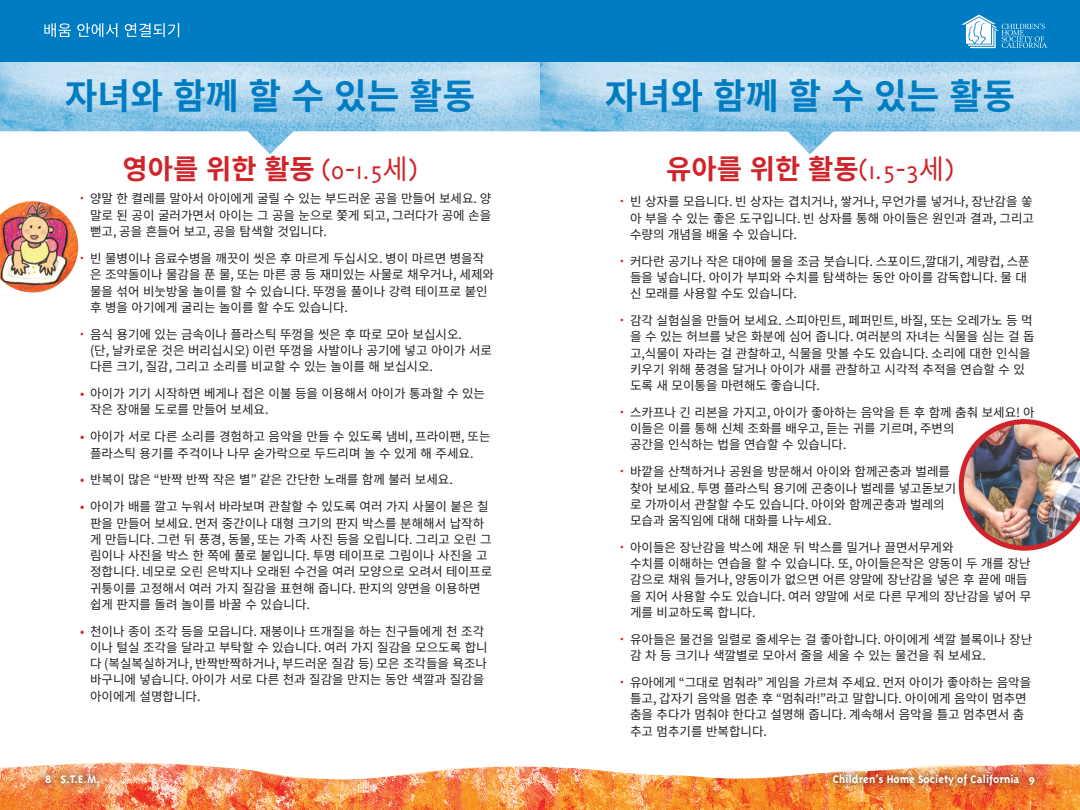
<style>
.page{position:relative;width:1080px;height:810px;background:#fff}
.page>*{position:absolute;margin:0;border:0;box-sizing:border-box;transform-origin:0 0}
.t1{font:700 35.62px "Noto Sans CJ Kkr";color:#007cc2}
.t2{font:700 27.5px "Noto Sans CJ Kkr";color:#d1232a}
.t3{font:12.5px/16.2px "Noto Sans CJ Kkr";color:#231f20}
.t4{font:700 12.5px "Triplex";color:#fff}
.s1{font-family:"Triplex";font-weight:300}
.s2{font-weight:400}
.s3{font-family:"Triplex";font-weight:300;color:#d1232a}
.s4{color:#d1232a}
</style>
<div class="page">
<img style="left:0;top:61px;width:1080px;height:93px">
<img style="left:0;top:762px;width:540px;height:48px">
<div style="left:0;top:0;width:540px;height:62px;background:#007cc2"></div>
<img style="left:540px;top:764px;width:540px;height:46px">
<div style="left:540px;top:0;width:540px;height:61px;background:#007cc2"></div>
<svg style="left:961px;top:14px;width:86px;height:34px"></svg>
<img style="left:826px;top:766px;width:217px;height:27px">
<img style="left:37px;top:767px;width:70px;height:24px">
<img style="left:0;top:201px;width:78px;height:91px">
<img style="left:959px;top:419px;width:121px;height:132px">
<svg style="left:44px;top:23px;width:135px;height:14px"></svg>
<h1 class="t1" style="left:65px;top:76px;width:412px">자녀와 함께 할 수 있는 활동</h1>
<h1 class="t1" style="left:605px;top:76px;width:412px">자녀와 함께 할 수 있는 활동</h1>
<h2 class="t2" style="left:122px;top:154px;width:297px">영아를 위한 활동 <span class="s1">(0-1.5</span><span class="s2">세</span><span class="s1">)</span></h2>
<p class="t3" style="left:80px;top:190px;width:413px;line-height:17.5px;text-align:right"><span class="s3">•</span> 양말 한 켤레를 말아서 아이에게 굴릴 수 있는 부드러운 공을 만들어 보세요. 양 말로 된 공이 굴러가면서 아이는 그 공을 눈으로 쫓게 되고, 그러다가 공에 손을</p>
<p class="t3" style="left:90px;top:224px;width:239px">뻗고, 공을 흔들어 보고, 공을 탐색할 것입니다.</p>
<p class="t3" style="left:90px;top:251px;width:406px;text-indent:-10px"><span class="s3">•</span> 빈 물병이나 음료수병을 깨끗이 씻은 후 마르게 두십시오. 병이 마르면 병을작 은 조약돌이나 물감을 푼 물, 또는 마른 콩 등 재미있는 사물로 채우거나, 세제와 물을 섞어 비눗방울 놀이를 할 수 있습니다. 뚜껑을 풀이나 강력 테이프로 붙인 후 병을 아기에게 굴리는 놀이를 할 수도 있습니다.</p>
<p class="t3" style="left:90px;top:326px;width:404px;text-indent:-10px"><span class="s3">•</span> 음식 용기에 있는 금속이나 플라스틱 뚜껑을 씻은 후 따로 모아 보십시오.<br>(단, 날카로운 것은 버리십시오) 이런 뚜껑을 사발이나 공기에 넣고 아이가 서로 다른 크기, 질감, 그리고 소리를 비교할 수 있는 놀이를 해 보십시오.</p>
<p class="t3" style="left:90px;top:386px;width:397px;text-indent:-10px"><span class="s4">•</span> 아이가 기기 시작하면 베게나 접은 이불 등을 이용해서 아이가 통과할 수 있는 작은 장애물 도로를 만들어 보세요.</p>
<p class="t3" style="left:80px;top:429px;width:412px;text-align:center"><span class="s4">•</span> 아이가 서로 다른 소리를 경험하고 음악을 만들 수 있도록 냄비, 프라이팬, 또는 플라스틱 용기를 주걱이나 나무 숟가락으로 두드리며 놀 수 있게 해 주세요.</p>
<p class="t3" style="left:80px;top:472px;width:374px"><span class="s4">•</span> 반복이 많은 “반짝 반짝 작은 별” 같은 간단한 노래를 함께 불러 보세요.</p>
<p class="t3" style="left:90px;top:499px;width:404px;text-indent:-10px"><span class="s4">•</span> 아이가 배를 깔고 누워서 바라보며 관찰할 수 있도록 여러 가지 사물이 붙은 칠 판을 만들어 보세요. 먼저 중간이나 대형 크기의 판지 박스를 분해해서 납작하 게 만듭니다. 그런 뒤 풍경, 동물, 또는 가족 사진 등을 오립니다. 그리고 오린 그 림이나 사진을 박스 한 쪽에 풀로 붙입니다. 투명 테이프로 그림이나 사진을 고 정합니다. 네모로 오린 은박지나 오래된 수건을 여러 모양으로 오려서 테이프로 귀퉁이를 고정해서 여러 가지 질감을 표현해 줍니다. 판지의 양면을 이용하면 쉽게 판지를 돌려 놀이를 바꿀 수 있습니다.</p>
<p class="t3" style="left:90px;top:623px;width:399px;text-indent:-10px"><span class="s4">•</span> 천이나 종이 조각 등을 모읍니다. 재봉이나 뜨개질을 하는 친구들에게 천 조각 이나 털실 조각을 달라고 부탁할 수 있습니다. 여러 가지 질감을 모으도록 합니 다 (복실복실하거나, 반짝반짝하거나, 부드러운 질감 등) 모은 조각들을 욕조나 바구니에 넣습니다. 아이가 서로 다른 천과 질감을 만지는 동안 색깔과 질감을 아이에게 설명합니다.</p>
<h2 class="t2" style="left:666px;top:154px;width:289px">유아를 위한 활동<span class="s1">(1.5-3</span><span class="s2">세</span><span class="s1">)</span></h2>
<p class="t3" style="left:630px;top:194px;width:406px;text-align:justify;text-indent:-10px"><span class="s3">•</span> 빈 상자를 모읍니다. 빈 상자는 겹치거나, 쌓거나, 무언가를 넣거나, 장난감을 쏳 아 부을 수 있는 좋은 도구입니다. 빈 상자를 통해 아이들은 원인과 결과, 그리고 수량의 개념을 배울 수 있습니다.</p>
<p class="t3" style="left:630px;top:253px;width:401px;text-indent:-10px"><span class="s3">•</span> 커다란 공기나 작은 대야에 물을 조금 붓습니다. 스포이드,깔대기, 계량컵, 스푼 들을 넣습니다. 아이가 부피와 수치를 탐색하는 동안 아이를 감독합니다. 물 대 신 모래를 사용할 수도 있습니다.</p>
<p class="t3" style="left:630px;top:313px;width:406px;text-indent:-10px"><span class="s3">•</span> 감각 실험실을 만들어 보세요. 스피아민트, 페퍼민트, 바질, 또는 오레가노 등 먹 을 수 있는 허브를 낮은 화분에 심어 줍니다. 여러분의 자녀는 식물을 심는 걸 돕 고,식물이 자라는 걸 관찰하고, 식물을 맛볼 수도 있습니다. 소리에 대한 인식을 키우기 위해 풍경을 달거나 아이가 새를 관찰하고 시각적 추적을 연습할 수 있 도록 새 모이통을 마련해도 좋습니다.</p>
<p class="t3" style="left:630px;top:405px;width:406px;text-indent:-10px"><span class="s3">•</span> 스카프나 긴 리본을 가지고, 아이가 좋아하는 음악을 튼 후 함께 춤춰 보세요! 아 이들은 이를 통해 신체 조화를 배우고, 듣는 귀를 기르며, 주변의<br>공간을 인식하는 법을 연습할 수 있습니다.</p>
<p class="t3" style="left:630px;top:464px;width:328px;text-indent:-10px"><span class="s3">•</span> 바깥을 산책하거나 공원을 방문해서 아이와 함께곤충과 벌레를 찾아 보세요. 투명 플라스틱 용기에 곤충이나 벌레를 넣고돋보기 로 가까이서 관찰할 수도 있습니다. 아이와 함께곤충과 벌레의 모습과 움직임에 대해 대화를 나누세요.</p>
<p class="t3" style="left:630px;top:540px;width:403px;text-indent:-10px"><span class="s3">•</span> 아이들은 장난감을 박스에 채운 뒤 박스를 밀거나 끌면서무게와<br>수치를 이해하는 연습을 할 수 있습니다. 또, 아이들은작은 양동이 두 개를 장난 감으로 채워 들거나, 양동이가 없으면 어른 양말에 장난감을 넣은 후 끝에 매듭 을 지어 사용할 수도 있습니다. 여러 양말에 서로 다른 무게의 장난감을 넣어 무 게를 비교하도록 합니다.</p>
<p class="t3" style="left:630px;top:631px;width:404px;text-indent:-10px"><span class="s3">•</span> 유아들은 물건을 일렬로 줄세우는 걸 좋아합니다. 아이에게 색깔 블록이나 장난 감 차 등 크기나 색깔별로 모아서 줄을 세울 수 있는 물건을 줘 보세요.</p>
<p class="t3" style="left:630px;top:675px;width:403px;text-indent:-10px"><span class="s3">•</span> 유아에게 “그대로 멈춰라” 게임을 가르쳐 주세요. 먼저 아이가 좋아하는 음악을 틀고, 갑자기 음악을 멈춘 후 “멈춰라!”라고 말합니다. 아이에게 음악이 멈추면 춤을 추다가 멈춰야 한다고 설명해 줍니다. 계속해서 음악을 틀고 멈추면서 춤 추고 멈추기를 반복합니다.</p>
<p class="t4" style="left:45px;top:772px;width:56px">8 S.T.E.M.</p>
<p class="t4" style="left:833px;top:772px;width:204px">Children’s Home Society of California 9</p>
</div>
